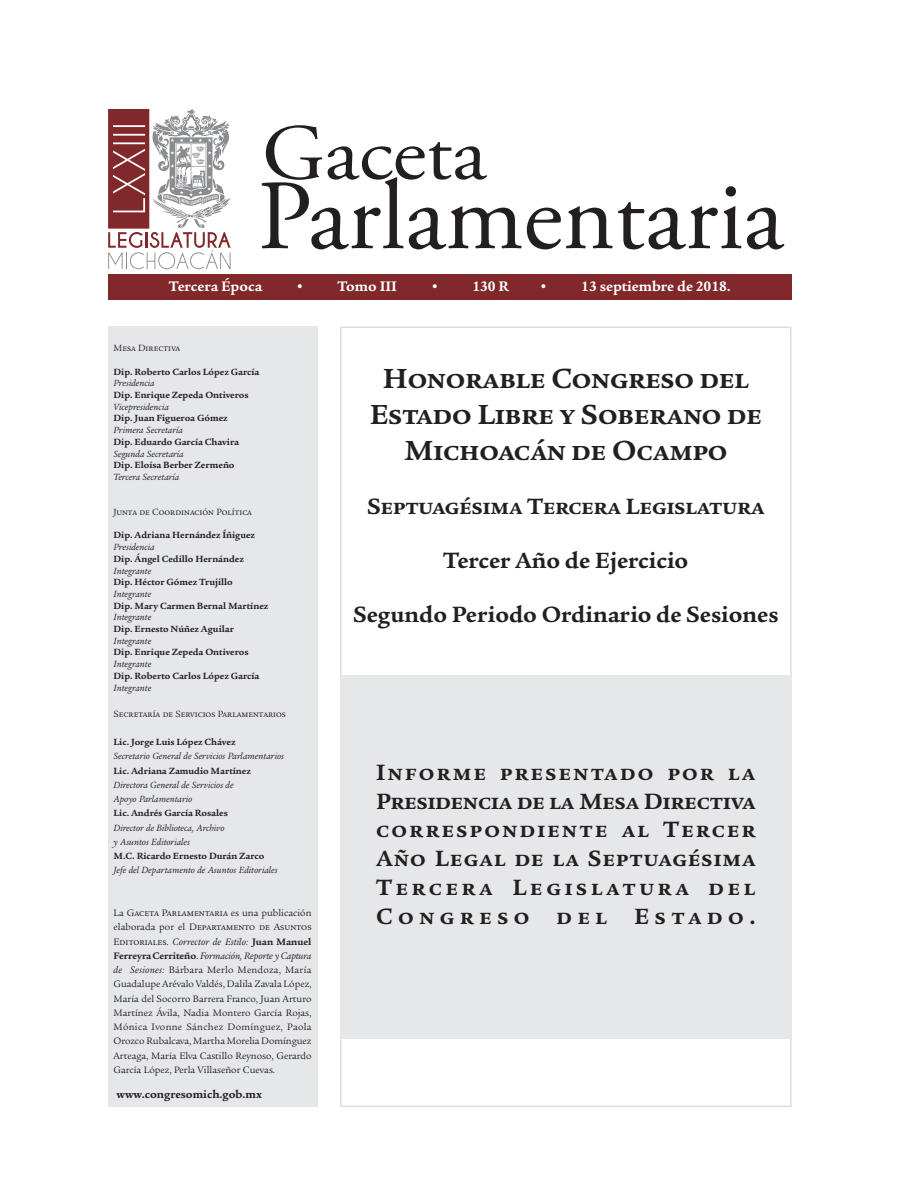
<style>
.page{position:relative;width:918px;height:1188px;background:#fff}
.page>*{position:absolute;margin:0;border:0;box-sizing:border-box;transform-origin:0 0}
.cbz{font:700 30px/36px "Legacy Serif ITC Std";color:#231f20;text-align:center}
.cbz-2{font:700 24px/28.8px "Legacy Serif ITC Std";color:#231f20;text-align:justify}
.t1{font:700 15px "Legacy Serif ITC Std";color:#fff}
.txt{font:700 11.85px "Legacy Serif ITC Std";color:#231f20}
.t2{font:10.2px/14.2px "Legacy Serif ITC Std";letter-spacing:-.005em;color:#231f20;text-align:justify}
.t3{font:700 9.75px "Legacy Serif ITC Std";color:#231f20}
.t4{font:italic 9.75px/14.2px "Legacy Serif ITC Std";color:#231f20}
.t5{font:9.75px "Legacy Serif ITC Std";color:#231f20}
.s1{font-style:italic}
.s2{font-weight:700}
</style>
<div class="page">
<svg style="left:108px;top:109px;width:123px;height:160px"></svg>
<div style="left:108px;top:274px;width:684px;height:25px;background:#81282a"></div>
<svg style="left:261px;top:125px;width:523px;height:124px"></svg>
<div style="left:108px;top:327px;width:210px;height:780px;background:#e6e7e9"></div>
<div style="left:340px;top:675px;width:452px;height:364px;background:#e6e7e9"></div>
<p class="t1" style="left:169px;top:277px;width:95px">Tercera Época</p>
<p class="t1" style="left:295px;top:277px;width:11px">•</p>
<p class="t1" style="left:337px;top:277px;width:61px">Tomo III</p>
<p class="t1" style="left:430px;top:277px;width:11px">•</p>
<p class="t1" style="left:472px;top:277px;width:38px">130 R</p>
<p class="t1" style="left:539px;top:277px;width:193px">• 13 septiembre de 2018.</p>
<p class="t5" style="left:114px;top:343px;width:68px">Mesa Directiva</p>
<p class="t3" style="left:114px;top:366px;width:148px">Dip. Roberto Carlos López García</p>
<p class="t4" style="left:114px;top:376px;width:43px">Presidencia</p>
<p class="t3" style="left:114px;top:389px;width:137px">Dip. Enrique Zepeda Ontiveros</p>
<p class="t4" style="left:114px;top:400px;width:57px">Vicepresidencia</p>
<p class="t3" style="left:114px;top:413px;width:116px">Dip. Juan Figueroa Gómez</p>
<p class="t4" style="left:114px;top:423px;width:71px">Primera Secretaría</p>
<p class="t3" style="left:114px;top:436px;width:127px">Dip. Eduardo García Chavira</p>
<p class="t4" style="left:114px;top:446px;width:72px">Segunda Secretaría</p>
<p class="t3" style="left:114px;top:460px;width:123px">Dip. Eloísa Berber Zermeño</p>
<p class="t4" style="left:114px;top:470px;width:67px">Tercera Secretaría</p>
<p class="t5" style="left:114px;top:507px;width:140px">Junta de Coordinación Política</p>
<p class="t3" style="left:114px;top:530px;width:143px">Dip. Adriana Hernández Íñiguez</p>
<p class="t4" style="left:114px;top:540px;width:43px">Presidencia</p>
<p class="t3" style="left:114px;top:553px;width:132px">Dip. Ángel Cedillo Hernández</p>
<p class="t4" style="left:114px;top:563px;width:39px">Integrante</p>
<p class="t3" style="left:114px;top:577px;width:121px">Dip. Héctor Gómez Trujillo</p>
<p class="t4" style="left:114px;top:587px;width:39px">Integrante</p>
<p class="t3" style="left:114px;top:600px;width:156px">Dip. Mary Carmen Bernal Martínez</p>
<p class="t4" style="left:114px;top:610px;width:39px">Integrante</p>
<p class="t3" style="left:114px;top:623px;width:122px">Dip. Ernesto Núñez Aguilar</p>
<p class="t4" style="left:114px;top:634px;width:39px">Integrante</p>
<p class="t3" style="left:114px;top:647px;width:137px">Dip. Enrique Zepeda Ontiveros</p>
<p class="t4" style="left:114px;top:657px;width:39px">Integrante</p>
<p class="t3" style="left:114px;top:670px;width:148px">Dip. Roberto Carlos López García</p>
<p class="t4" style="left:114px;top:680px;width:39px">Integrante</p>
<p class="t5" style="left:114px;top:708px;width:174px">Secretaría de Servicios Parlamentarios</p>
<p class="t3" style="left:114px;top:736px;width:124px">Lic. Jorge Luis López Chávez</p>
<p class="t4" style="left:114px;top:749px;width:172px">Secretario General de Servicios Parlamentarios</p>
<p class="t3" style="left:114px;top:765px;width:139px">Lic. Adriana Zamudio Martínez</p>
<p class="t4" style="left:114px;top:778px;width:122px">Directora General de Servicios de<br>Apoyo Parlamentario</p>
<p class="t3" style="left:114px;top:808px;width:116px">Lic. Andrés García Rosales</p>
<p class="t4" style="left:114px;top:820px;width:112px">Director de Biblioteca, Archivo</p>
<p class="t4" style="left:114px;top:835px;width:78px">y Asuntos Editoriales</p>
<p class="t3" style="left:114px;top:850px;width:152px">M.C. Ricardo Ernesto Durán Zarco</p>
<p class="t4" style="left:114px;top:863px;width:166px">Jefe del Departamento de Asuntos Editoriales</p>
<p class="t2" style="left:114px;top:906px;width:200px">La Gaceta Parlamentaria es una publicación elaborada por el Departamento de Asuntos Editoriales. <span class="s1">Corrector de Estilo:</span> <span class="s2">Juan Manuel Ferreyra Cerriteño</span>. <span class="s1">Formación, Reporte y Captura de Sesiones:</span> Bárbara Merlo Mendoza, María Guadalupe Arévalo Valdés, Dalila Zavala López, María del Socorro Barrera Franco, Juan Arturo Martínez Ávila, Nadia Montero García Rojas, Mónica Ivonne Sánchez Domínguez, Paola Orozco Rubalcava, Martha Morelia Domínguez Arteaga, María Elva Castillo Reynoso, Gerardo García López, Perla Villaseñor Cuevas.</p>
<p class="txt" style="left:117px;top:1087px;width:147px">www.congresomich.gob.mx</p>
<p class="cbz" style="left:370px;top:361px;width:394px">Honorable Congreso del<br>Estado Libre y Soberano de<br>Michoacán de Ocampo</p>
<p class="cbz-2" style="left:367px;top:492px;width:399px">Septuagésima Tercera Legislatura</p>
<p class="cbz-2" style="left:443px;top:546px;width:247px">Tercer Año de Ejercicio</p>
<p class="cbz-2" style="left:353px;top:600px;width:427px">Segundo Periodo Ordinario de Sesiones</p>
<p class="cbz-2" style="left:376px;top:758px;width:381px">Informe presentado por la Presidencia de la Mesa Directiva correspondiente al Tercer Año Legal de la Septuagésima Tercera Legislatura del Congreso del Estado.</p>
</div>
